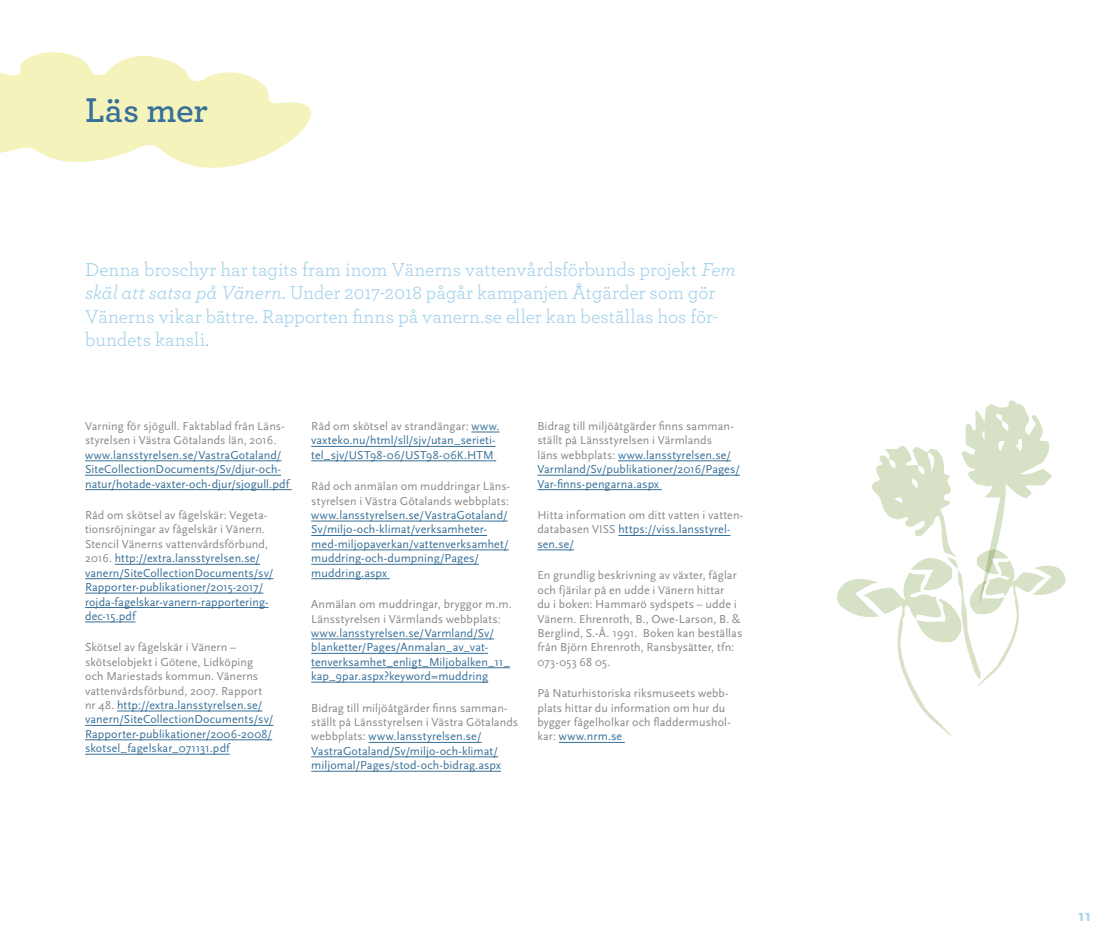
<style>
.page{position:relative;width:1106px;height:936px;background:#fff}
.page>*{position:absolute;margin:0;border:0;box-sizing:border-box;transform-origin:0 0}
.t1{font:600 36px "Archer";letter-spacing:-.005em;color:#376f98}
.t2{font:19.5px/23.4px "Archer";letter-spacing:-.005em;color:#a1d0eb}
.t3{font:700 16.5px "Scala Sans Pro";color:#a1d0eb}
.t4{font:12px/14.4px "Scala Sans Pro";letter-spacing:.005em;color:#376f98}
.t5{font:12px/14.4px "Scala Sans Pro";letter-spacing:.005em;color:#87888a}
.s1{font-style:italic}
.s2{color:#87888a}
.s3{color:#376f98}
</style>
<div class="page">
<hr style="left:559px;top:742px;width:66px;height:1px;background:#376f98">
<hr style="left:85px;top:460px;width:196px;height:1px;background:#376f98">
<hr style="left:85px;top:475px;width:196px;height:1px;background:#376f98">
<hr style="left:85px;top:489px;width:207px;height:1px;background:#376f98">
<hr style="left:115px;top:564px;width:145px;height:1px;background:#376f98">
<hr style="left:85px;top:578px;width:188px;height:1px;background:#376f98">
<hr style="left:85px;top:592px;width:178px;height:1px;background:#376f98">
<hr style="left:85px;top:607px;width:183px;height:1px;background:#376f98">
<hr style="left:85px;top:621px;width:50px;height:1px;background:#376f98">
<hr style="left:117px;top:710px;width:145px;height:1px;background:#376f98">
<hr style="left:85px;top:725px;width:188px;height:1px;background:#376f98">
<hr style="left:85px;top:739px;width:187px;height:1px;background:#376f98">
<hr style="left:85px;top:754px;width:145px;height:1px;background:#376f98">
<svg style="left:471px;top:431px;width:28px;height:1px"></svg>
<hr style="left:311px;top:446px;width:184px;height:1px;background:#376f98">
<hr style="left:311px;top:460px;width:185px;height:1px;background:#376f98">
<hr style="left:311px;top:520px;width:196px;height:1px;background:#376f98">
<hr style="left:311px;top:535px;width:176px;height:1px;background:#376f98">
<hr style="left:311px;top:549px;width:198px;height:1px;background:#376f98">
<hr style="left:311px;top:564px;width:168px;height:1px;background:#376f98">
<hr style="left:311px;top:578px;width:79px;height:1px;background:#376f98">
<hr style="left:311px;top:638px;width:183px;height:1px;background:#376f98">
<hr style="left:311px;top:653px;width:177px;height:1px;background:#376f98">
<hr style="left:311px;top:667px;width:199px;height:1px;background:#376f98">
<hr style="left:311px;top:682px;width:177px;height:1px;background:#376f98">
<hr style="left:368px;top:742px;width:113px;height:1px;background:#376f98">
<hr style="left:311px;top:756px;width:187px;height:1px;background:#376f98">
<hr style="left:311px;top:771px;width:190px;height:1px;background:#376f98">
<hr style="left:618px;top:460px;width:113px;height:1px;background:#376f98">
<hr style="left:537px;top:475px;width:203px;height:1px;background:#376f98">
<hr style="left:537px;top:489px;width:125px;height:1px;background:#376f98">
<hr style="left:618px;top:535px;width:112px;height:1px;background:#376f98">
<hr style="left:537px;top:549px;width:37px;height:1px;background:#376f98">
<svg style="left:0;top:52px;width:312px;height:116px;fill:#f4f3bc"></svg>
<svg style="left:837px;top:400px;width:229px;height:337px"></svg>
<p class="t1" style="left:85px;top:88px;width:124px">Läs mer</p>
<h3 class="t2" style="left:85px;top:257px;width:652px">Denna broschyr har tagits fram inom Vänerns vattenvårdsförbunds projekt <span class="s1">Fem skäl att satsa på Vänern</span>. Under 2017-2018 pågår kampanjen Åtgärder som gör Vänerns vikar bättre. Rapporten fnns på vanern.se eller kan beställas hos för&shy;bundets kansli.</h3>
<p class="t5" style="left:85px;top:419px;width:201px">Varning för sjögull. Faktablad från Läns&shy;styrelsen i Västra Götalands län, 2016.</p>
<p class="t4" style="left:85px;top:447px;width:207px">www.lansstyrelsen.se/VastraGotaland/<br>SiteCollectionDocuments/Sv/djur-och&shy;natur/hotade-vaxter-och-djur/sjogull.pdf</p>
<p class="t4" style="left:85px;top:508px;width:190px"><span class="s2">Råd om skötsel av fågelskär: Vegeta&shy;tionsröjningar av fågelskär i Vänern.<br>Stencil Vänerns vattenvårdsförbund, 2016.</span> http://extra.lansstyrelsen.se/ vanern/SiteCollectionDocuments/sv/ Rapporter-publikationer/2015-2017/ rojda-fagelskar-vanern-rapportering&shy;dec-15.pdf</p>
<p class="t4" style="left:85px;top:640px;width:190px"><span class="s2">Skötsel av fågelskär i Vänern – skötselobjekt i Götene, Lidköping och Mariestads kommun. Vänerns vattenvårdsförbund, 2007. Rapport nr 48.</span> http://extra.lansstyrelsen.se/ vanern/SiteCollectionDocuments/sv/ Rapporter-publikationer/2006-2008/ skotsel_fagelskar_071131.pdf</p>
<p class="t4" style="left:311px;top:419px;width:190px"><span class="s2">Råd om skötsel av strandängar:</span> www. vaxteko.nu/html/sll/sjv/utan_serieti&shy;tel_sjv/UST98-06/UST98-06K.HTM</p>
<p class="t5" style="left:311px;top:479px;width:200px">Råd och anmälan om muddringar Läns&shy;styrelsen i Västra Götalands webbplats:</p>
<p class="t4" style="left:311px;top:508px;width:199px">www.lansstyrelsen.se/VastraGotaland/ Sv/miljo-och-klimat/verksamheter&shy;med-miljopaverkan/vattenverksamhet/ muddring-och-dumpning/Pages/ muddring.aspx</p>
<p class="t5" style="left:311px;top:597px;width:202px">Anmälan om muddringar, bryggor m.m.<br>Länsstyrelsen i Värmlands webbplats:</p>
<p class="t4" style="left:311px;top:625px;width:200px">www.lansstyrelsen.se/Varmland/Sv/ blanketter/Pages/Anmalan_av_vat&shy;tenverksamhet_enligt_Miljobalken_11_ kap_9par.aspx?keyword=muddring</p>
<p class="t4" style="left:311px;top:700px;width:208px"><span class="s2">Bidrag till miljöåtgärder fnns samman&shy;ställt på Länsstyrelsen i Västra Götalands webbplats:</span> www.lansstyrelsen.se/ VastraGotaland/Sv/miljo-och-klimat/ miljomal/Pages/stod-och-bidrag.aspx</p>
<p class="t4" style="left:537px;top:419px;width:204px"><span class="s2">Bidrag till miljöåtgärder fnns samman&shy;ställt på Länsstyrelsen i Värmlands<br>läns webbplats:</span> www.lansstyrelsen.se/ Varmland/Sv/publikationer/2016/Pages/ Var-fnns-pengarna.aspx</p>
<p class="t5" style="left:537px;top:508px;width:207px">Hitta information om ditt vatten i vatten&shy;databasen VISS <span class="s3">https://viss.lansstyrel&shy;sen.se/</span></p>
<p class="t5" style="left:537px;top:568px;width:206px">En grundlig beskrivning av växter, fåglar och fjärilar på en udde i Vänern hittar<br>du i boken: Hammarö sydspets – udde i Vänern. Ehrenroth, B., Owe-Larson, B. &amp; Berglind, S.-Å. 1991. Boken kan beställas från Björn Ehrenroth, Ransbysätter, tfn:<br>073-053 68 05.</p>
<p class="t5" style="left:537px;top:686px;width:195px">På Naturhistoriska riksmuseets webb&shy;plats hittar du information om hur du bygger fågelholkar och faddermushol&shy;kar: <span class="s3">www.nrm.se</span></p>
<h3 class="t3" style="left:1078px;top:905px;width:14px">11</h3>
</div>
